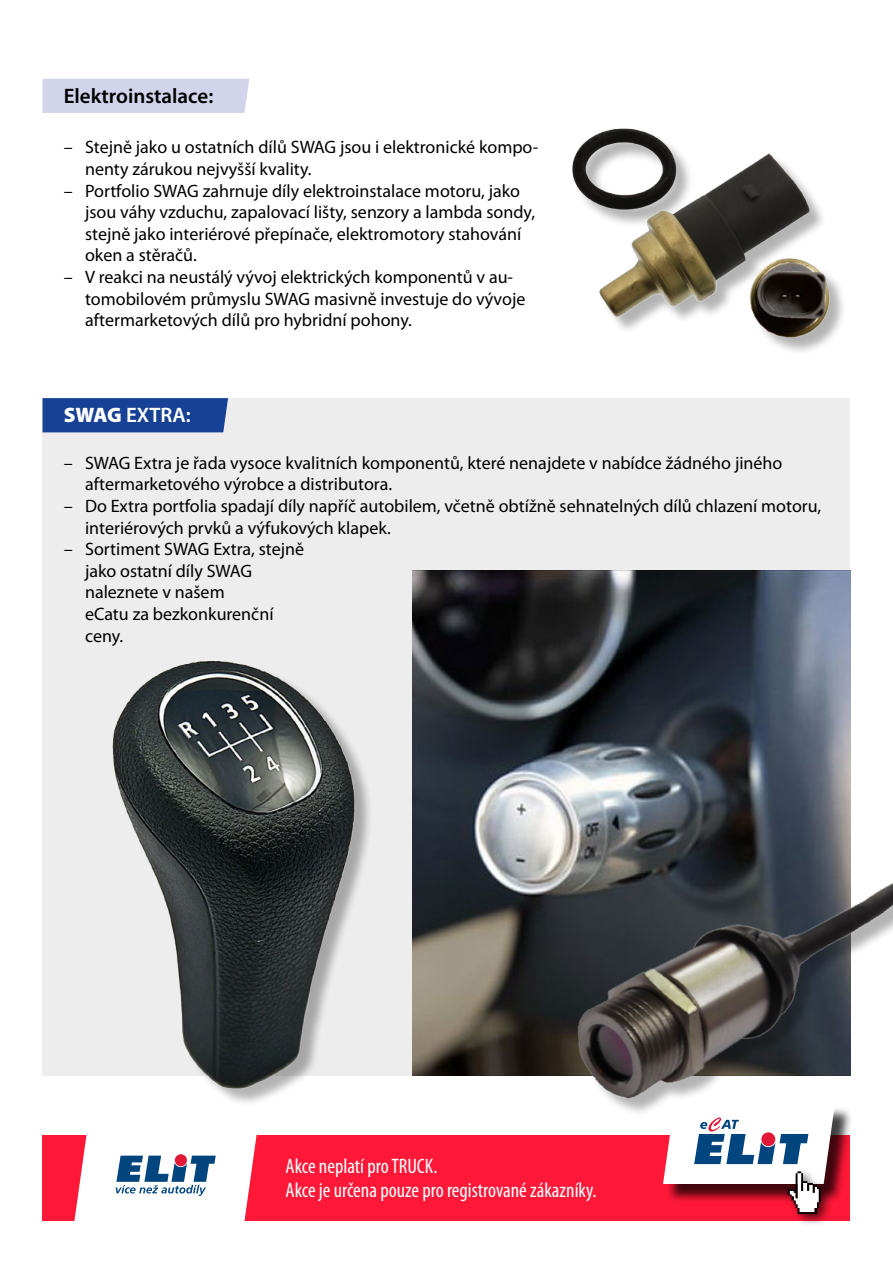
<style>
.page{position:relative;width:893px;height:1263px;background:#fff}
.page>*{position:absolute;margin:0;border:0;box-sizing:border-box;transform-origin:0 0}
.t1{font:condensed 21px/24px "Myriad Pro";color:#fff}
.t2{font:600 21px "Myriad Pro";color:#000}
.t3{font:600 21px "Myriad Pro";color:#fff}
.t4{font:18px/21.6px "Myriad Pro";color:#000}
.s1{font-weight:900}
</style>
<div class="page">
<div style="left:43px;top:79px;width:206px;height:34px;background:#d2d4ec"></div>
<div style="left:573px;top:131px;width:274px;height:225px;background:#000;opacity:.3"></div>
<img style="left:572px;top:128px;width:263px;height:215px">
<div style="left:43px;top:1135px;width:807px;height:85px;background:#ff1837"></div>
<svg style="left:74px;top:1135px;width:183px;height:86px;background:#e1d7e0"></svg>
<div style="left:784px;top:1168px;width:50px;height:59px;background:#000;opacity:.6"></div>
<svg style="left:668px;top:1184px;width:167px;height:30px"></svg>
<div style="left:43px;top:398px;width:807px;height:678px;background:#ededed"></div>
<div style="left:43px;top:398px;width:185px;height:34px;background:#164194"></div>
<img style="left:412px;top:570px;width:438px;height:506px">
<img style="left:112px;top:661px;width:257px;height:442px">
<img style="left:549px;top:751px;width:344px;height:433px">
<p class="t2" style="left:64px;top:82px;width:151px">Elektroinstalace:</p>
<p class="t4" style="left:85px;top:136px;width:455px;text-indent:-21px">– Stejně jako u ostatních dílů SWAG jsou i elektronické kompo&shy;nenty zárukou nejvyšší kvality.</p>
<p class="t4" style="left:85px;top:179px;width:451px;text-indent:-21px">– Portfolio SWAG zahrnuje díly elektroinstalace motoru, jako jsou váhy vzduchu, zapalovací lišty, senzory a lambda sondy, stejně jako interiérové přepínače, elektromotory stahování oken a stěračů.</p>
<p class="t4" style="left:85px;top:266px;width:442px;text-indent:-21px">– V reakci na neustálý vývoj elektrických komponentů v au&shy;tomobilovém průmyslu SWAG masivně investuje do vývoje aftermarketových dílů pro hybridní pohony.</p>
<p class="t3" style="left:64px;top:402px;width:129px"><span class="s1">SWAG</span> EXTRA :</p>
<p class="t4" style="left:85px;top:452px;width:699px;text-indent:-21px">– SWAG Extra je řada vysoce kvalitních komponentů, které nenajdete v nabídce žádného jiného aftermarketového výrobce a distributora.</p>
<p class="t4" style="left:85px;top:495px;width:738px;text-indent:-21px">– Do Extra portfolia spadají díly napříč autobilem, včetně obtížně sehnatelných dílů chlazení motoru, interiérových prvků a výfukových klapek.</p>
<p class="t4" style="left:85px;top:538px;width:221px;text-indent:-21px">– Sortiment SWAG Extra, stejně jako ostatní díly SWAG naleznete v našem<br>eCatu za bezkonkurenční ceny.</p>
<p class="t1" style="left:286px;top:1153px;width:312px">Akce neplatí pro TRUCK.<br>Akce je určena pouze pro registrované zákazníky.</p>
</div>
